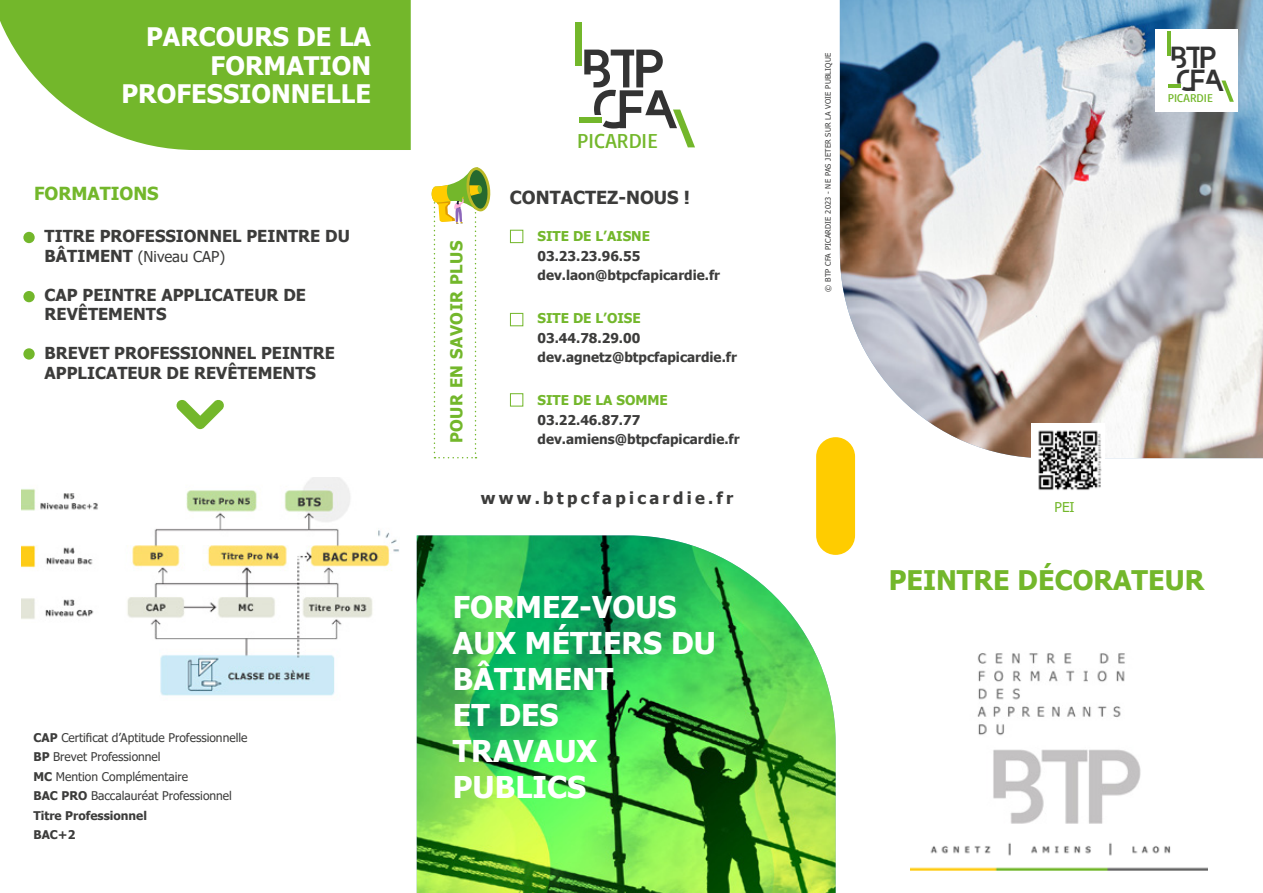
<style>
.page{position:relative;width:1263px;height:893px;background:#fff}
.page>*{position:absolute;margin:0;border:0;box-sizing:border-box;transform-origin:0 0}
.t1{font:54.15px/40.8px "Paradox";color:#333}
.t2{font:30.3px/22.8px "Paradox";color:#333}
.t3{font:700 30px/36px "Tahoma";color:#fff}
.t4{font:700 27px "Tahoma";color:#73b72b}
.t5{font:700 25.5px/28.5px "Tahoma";color:#fff;text-align:right}
.t6{font:20.7px "Basic";letter-spacing:.01em;color:#73b72b}
.t7{font:700 18px "Tahoma";color:#3c3c3b}
.t8{font:700 18px "Tahoma";color:#73b72b}
.t9{font:700 16.5px/19.5px "Tahoma";color:#3c3c3b}
.t10{font:700 16.5px "Tahoma";letter-spacing:.2em;color:#3c3c3b}
.t11{font:700 16.5px "Tahoma";letter-spacing:.03em;color:#73b72b}
.t12{font:15px "Tahoma";color:#3c3c3b}
.t13{font:700 13.5px/19.5px "Tahoma";color:#3c3c3b}
.t14{font:700 13.5px "Tahoma";color:#73b72b}
.t15{font:13.5px "Tahoma";color:#73b72b}
.t16{font:12px/19.5px "Tahoma";color:#3c3c3b}
.t17{font:11.7px "Basic";letter-spacing:.01em;color:#73b72b}
.t18{font:7.5px "Tahoma";letter-spacing:.025em;color:#3c3c3b}
.s1{font-weight:700;font-size:16.5px}
.s2{font-weight:700}
</style>
<div class="page">
<img style="left:910px;top:843px;width:297px;height:28px">
<div style="left:816px;top:437px;width:39px;height:118px;background:#fc0;border-radius:19px"></div>
<div style="left:576px;top:23px;width:6px;height:43px;background:#73b72b"></div>
<div style="left:579px;top:117px;width:22px;height:6px;background:#73b72b"></div>
<svg style="left:673px;top:110px;width:22px;height:37px"></svg>
<img style="left:417px;top:535px;width:419px;height:358px">
<img style="left:977px;top:653px;width:164px;height:171px">
<svg style="left:177px;top:400px;width:47px;height:29px"></svg>
<svg style="left:431px;top:167px;width:60px;height:291px"></svg>
<img style="left:21px;top:478px;width:378px;height:218px">
<div style="left:510px;top:230px;width:13px;height:13px;border:1px solid #73b72b"></div>
<div style="left:510px;top:313px;width:13px;height:13px;border:1px solid #73b72b"></div>
<div style="left:510px;top:393px;width:13px;height:14px;border:1px solid #73b72b"></div>
<svg style="left:0;top:0;width:411px;height:150px;background:#83bf43"></svg>
<div style="left:23px;top:232px;width:12px;height:11px;background:#73b72b;border-radius:50%"></div>
<div style="left:23px;top:291px;width:12px;height:11px;background:#73b72b;border-radius:50%"></div>
<div style="left:23px;top:348px;width:12px;height:12px;background:#73b72b;border-radius:50%"></div>
<img style="left:840px;top:0;width:423px;height:458px">
<img style="left:1032px;top:423px;width:73px;height:67px">
<div style="left:1155px;top:29px;width:83px;height:83px;background:#fff"></div>
<hr style="left:1167px;top:32px;width:3px;height:24px;background:#73b72b">
<svg style="left:1169px;top:85px;width:12px;height:3px"></svg>
<svg style="left:1221px;top:81px;width:13px;height:21px"></svg>
<h3 class="t5" style="left:122px;top:24px;width:251px">PARCOURS DE LA<br>FORMATION<br>PROFESSIONNELLE</h3>
<h3 class="t8" style="left:34px;top:181px;width:126px">FORMATIONS</h3>
<h3 class="t9" style="left:45px;top:227px;width:307px">TITRE PROFESSIONNEL PEINTRE DU</h3>
<p class="t12" style="left:45px;top:246px;width:182px"><span class="s1">BÂTIMENT</span> (Niveau CAP)</p>
<h3 class="t9" style="left:45px;top:286px;width:263px">CAP PEINTRE APPLICATEUR DE<br>REVÊTEMENTS</h3>
<h3 class="t9" style="left:45px;top:344px;width:292px">BREVET PROFESSIONNEL PEINTRE<br>APPLICATEUR DE REVÊTEMENTS</h3>
<p class="t16" style="left:33px;top:728px;width:216px"><span class="s2">CAP</span> Certificat d’Aptitude Professionnelle<br><span class="s2">BP</span> Brevet Professionnel<br><span class="s2">MC</span> Mention Complémentaire<br><span class="s2">BAC PRO</span> Baccalauréat Professionnel<br><span class="s2">Titre Professionnel<br>BAC+2</span></p>
<h1 class="t1" style="left:584px;top:47px;width:91px">BTP<br>CFA</h1>
<h3 class="t6" style="left:577px;top:128px;width:82px">PICARDIE</h3>
<h3 class="t11" style="left:445px;top:443px;width:204px;rotate:-90deg">POUR EN SAVOIR PLUS</h3>
<h3 class="t7" style="left:510px;top:184px;width:182px">CONTACTEZ-NOUS !</h3>
<p class="t14" style="left:537px;top:227px;width:114px">SITE DE L’AISNE</p>
<p class="t13" style="left:537px;top:247px;width:184px">03.23.23.96.55 dev.laon@btpcfapicardie.fr</p>
<p class="t14" style="left:537px;top:309px;width:105px">SITE DE L’OISE</p>
<p class="t13" style="left:537px;top:329px;width:201px">03.44.78.29.00 dev.agnetz@btpcfapicardie.fr</p>
<p class="t14" style="left:537px;top:391px;width:132px">SITE DE LA SOMME</p>
<p class="t13" style="left:537px;top:411px;width:204px">03.22.46.87.77 dev.amiens@btpcfapicardie.fr</p>
<h3 class="t10" style="left:481px;top:487px;width:254px">www.btpcfapicardie.fr</h3>
<h3 class="t3" style="left:453px;top:591px;width:265px">FORMEZ-VOUS<br>AUX MÉTIERS DU<br>BÂTIMENT<br>ET DES<br>TRAVAUX<br>PUBLICS</h3>
<p class="t18" style="left:823px;top:292px;width:240px;rotate:-90deg">© BTP CFA PICARDIE 2023 - NE PAS JETER SUR LA VOIE PUBLIQUE</p>
<h2 class="t2" style="left:1172px;top:45px;width:52px">BTP<br>CFA</h2>
<p class="t17" style="left:1168px;top:91px;width:47px">PICARDIE</p>
<p class="t15" style="left:1054px;top:498px;width:22px">PEI</p>
<h3 class="t4" style="left:889px;top:562px;width:317px">PEINTRE DÉCORATEUR</h3>
</div>
